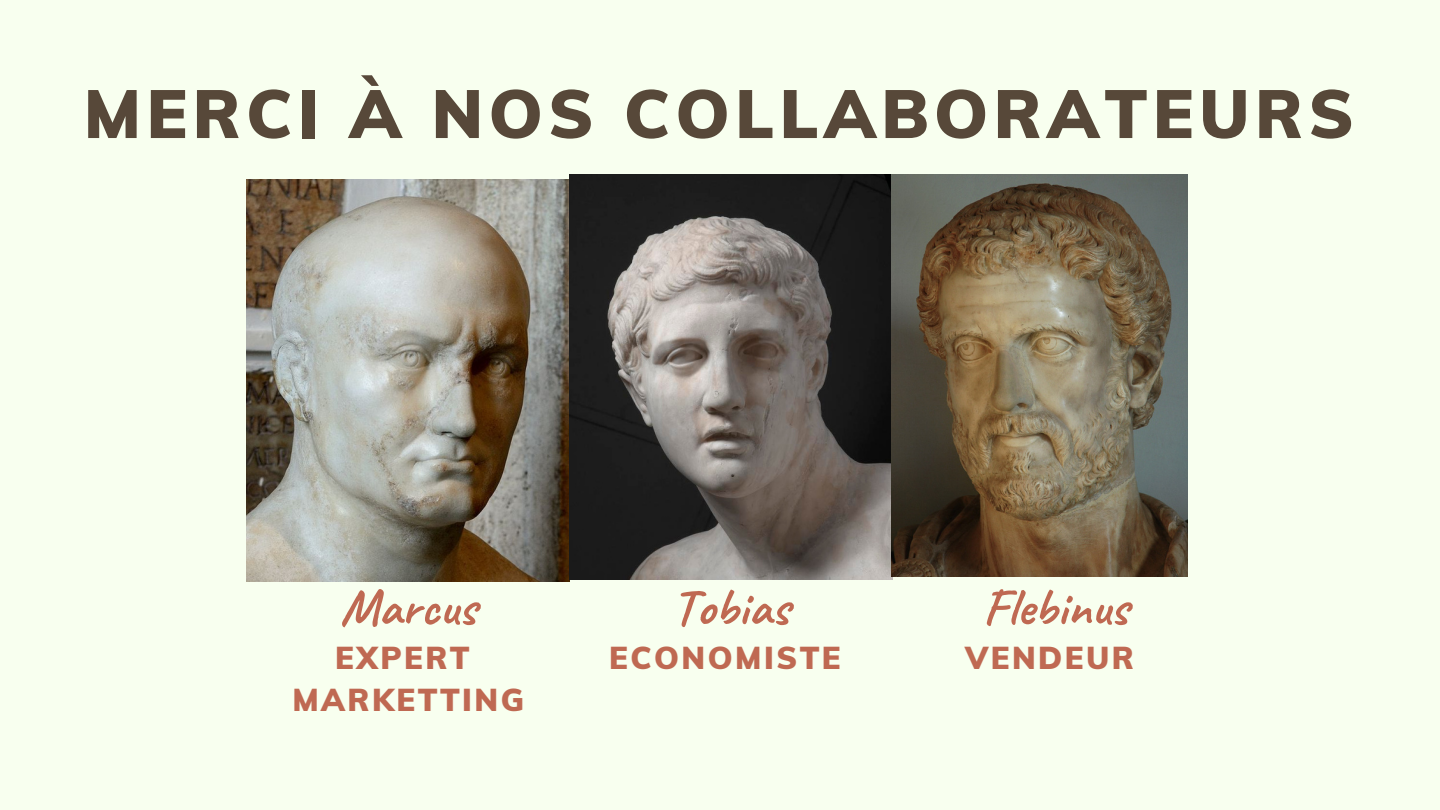
<style>
.page{position:relative;width:1440px;height:810px;background:#f8ffef}
.page>*{position:absolute;margin:0;border:0;box-sizing:border-box;transform-origin:0 0}
.t1{font:900 67.4px "Muli";letter-spacing:.08em;color:#574839}
.t2{font:700 52px "Caveat";color:#bf6952}
.t3{font:900 31px "Muli";letter-spacing:.08em;color:#bf6952}
</style>
<div class="page">
<img style="left:247px;top:179px;width:322px;height:402px">
<img style="left:570px;top:174px;width:322px;height:405px">
<img style="left:892px;top:174px;width:295px;height:402px">
<p class="t1" style="left:84px;top:70px;width:1272px">MERCI À NOS COLLABORATEURS</p>
<p class="t2" style="left:340px;top:574px;width:138px">Marcus</p>
<p class="t2" style="left:672px;top:574px;width:119px">Tobias</p>
<p class="t2" style="left:982px;top:574px;width:147px">Flebinus</p>
<p class="t3" style="left:335px;top:637px;width:136px">EXPERT</p>
<p class="t3" style="left:292px;top:680px;width:233px">MARKETTING</p>
<p class="t3" style="left:609px;top:637px;width:233px">ECONOMISTE</p>
<p class="t3" style="left:965px;top:637px;width:170px">VENDEUR</p>
</div>
